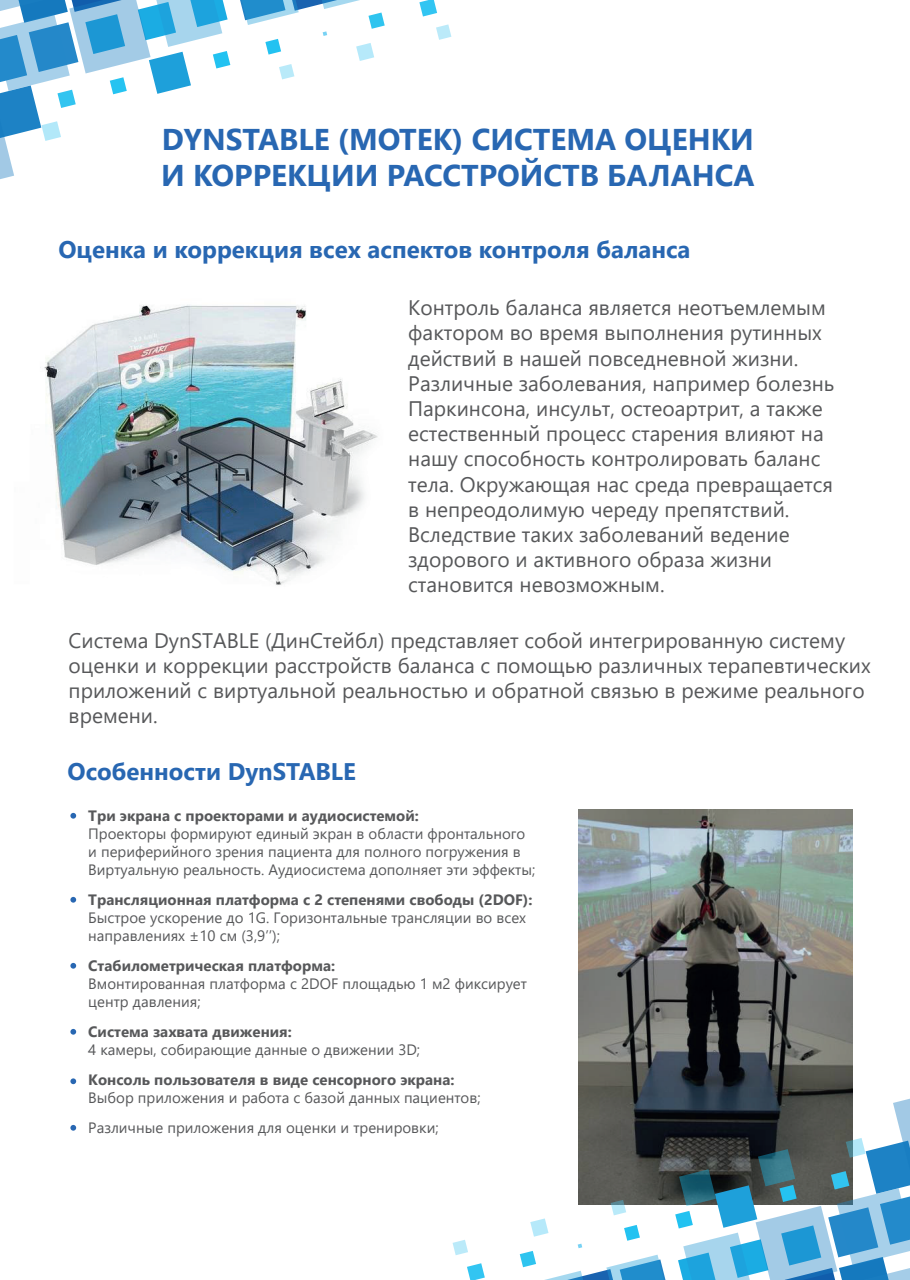
<style>
.page{position:relative;width:910px;height:1280px;background:#fff}
.page>*{position:absolute;margin:0;border:0;box-sizing:border-box;transform-origin:0 0}
.t1{font:700 30px/36px "Segoe UI";color:#2867b2}
.t2{font:700 24px "Segoe UI";color:#2867b2}
.t3{font:21px/25.2px "Segoe UI";color:#57585a}
.t4{font:15px/18px "Segoe UI";color:#57585a}
.t5{font:700 15px "Segoe UI";color:#57585a}
</style>
<div class="page">
<svg style="left:419px;top:0;width:18px;height:17px"></svg>
<svg style="left:436px;top:24px;width:15px;height:16px"></svg>
<svg style="left:0;top:0;width:385px;height:179px"></svg>
<svg style="left:70px;top:813px;width:6px;height:6px"></svg>
<svg style="left:70px;top:897px;width:6px;height:6px"></svg>
<svg style="left:70px;top:963px;width:6px;height:6px"></svg>
<svg style="left:70px;top:1029px;width:6px;height:6px"></svg>
<svg style="left:70px;top:1078px;width:6px;height:6px"></svg>
<svg style="left:70px;top:1125px;width:6px;height:6px"></svg>
<img style="left:40px;top:305px;width:338px;height:280px">
<img style="left:578px;top:809px;width:274px;height:277px">
<svg style="left:467px;top:1263px;width:18px;height:17px"></svg>
<svg style="left:453px;top:1240px;width:15px;height:15px"></svg>
<svg style="left:520px;top:1086px;width:389px;height:194px"></svg>
<h1 class="t1" style="left:161px;top:119px;width:595px">DYNSTABLE (MOTEK) CИСТЕМА ОЦЕНКИ<br>И КОРРЕКЦИИ РАССТРОЙСТВ БАЛАНСА</h1>
<p class="t2" style="left:58px;top:227px;width:634px">Оценка и коррекция всех аспектов контроля баланса</p>
<p class="t3" style="left:408px;top:293px;width:428px">Контроль баланса является неотъемлемым фактором во время выполнения рутинных действий в нашей повседневной жизни.<br>Различные заболевания, например болезнь Паркинсона, инсульт, остеоартрит, а также естественный процесс старения влияют на нашу способность контролировать баланс тела. Окружающая нас среда превращается в непреодолимую череду препятствий.<br>Вследствие таких заболеваний ведение здорового и активного образа жизни становится невозможным.</p>
<p class="t3" style="left:69px;top:626px;width:804px">Система DynSTABLE (ДинСтейбл) представляет собой интегрированную систему оценки и коррекции расстройств баланса с помощью различных терапевтических приложений с виртуальной реальностью и обратной связью в режиме реального времени.</p>
<p class="t2" style="left:68px;top:748px;width:290px">Особенности DynSTABLE</p>
<p class="t5" style="left:88px;top:801px;width:332px">Три экрана с проекторами и аудиосистемой:</p>
<p class="t4" style="left:88px;top:823px;width:448px">Проекторы формируют единый экран в области фронтального и периферийного зрения пациента для полного погружения в<br>Виртуальную реальность. Аудиосистема дополняет эти эффекты;</p>
<p class="t5" style="left:88px;top:885px;width:446px">Трансляционная платформа с 2 степенями свободы (2DOF):</p>
<p class="t4" style="left:88px;top:907px;width:439px">Быстрое ускорение до 1G. Горизонтальные трансляции во всех направлениях ±10 см (3,9’’);</p>
<p class="t5" style="left:88px;top:951px;width:248px">Стабилометрическая платформа:</p>
<p class="t4" style="left:88px;top:973px;width:440px">Вмонтированная платформа с 2DOF площадью 1 м2 фиксирует центр давления;</p>
<p class="t5" style="left:88px;top:1017px;width:205px">Система захвата движения:</p>
<p class="t4" style="left:88px;top:1039px;width:333px">4 камеры, собирающие данные о движении 3D;</p>
<p class="t5" style="left:88px;top:1065px;width:368px">Консоль пользователя в виде сенсорного экрана:</p>
<p class="t4" style="left:88px;top:1081px;width:394px;line-height:30px">Выбор приложения и работа с базой данных пациентов;<br>Различные приложения для оценки и тренировки;</p>
</div>
